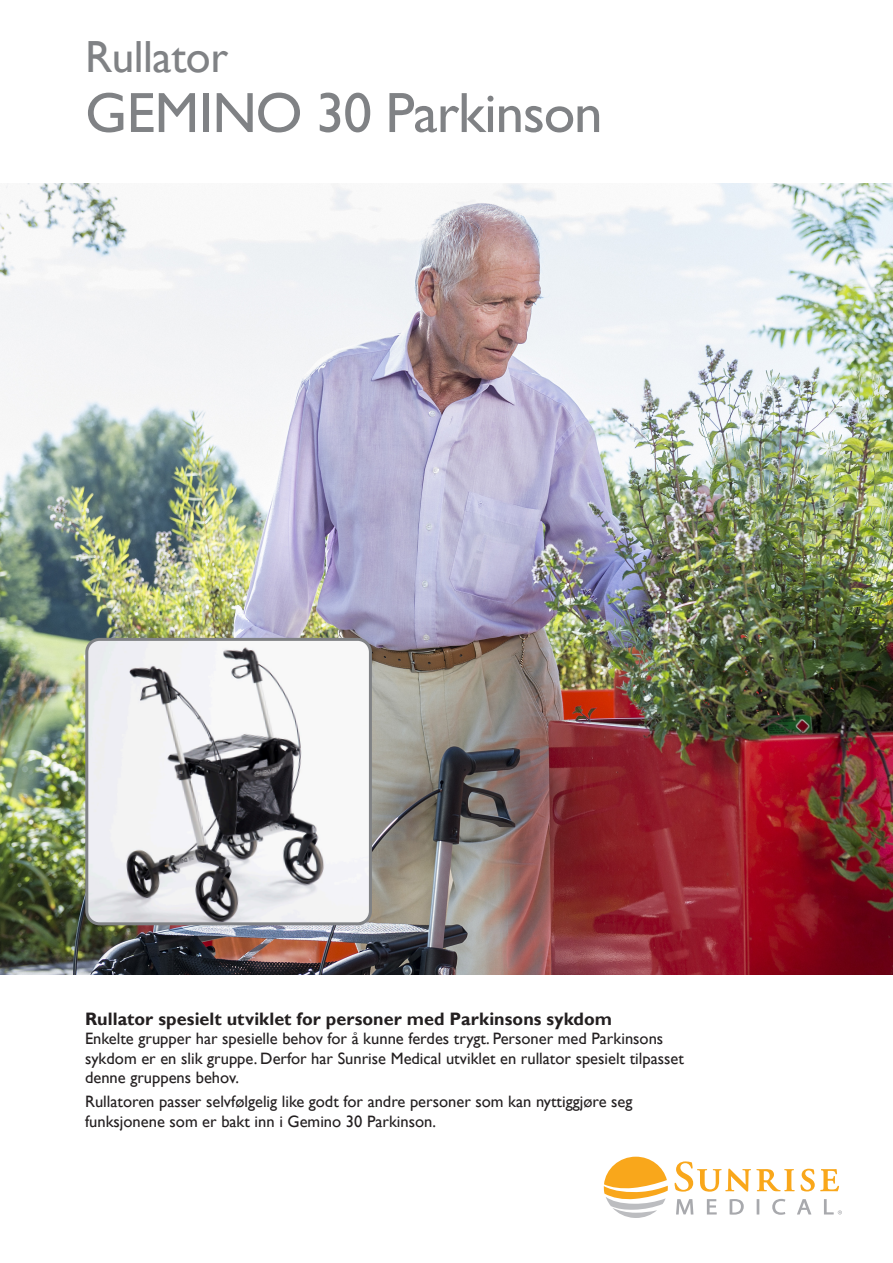
<style>
.page{position:relative;width:893px;height:1263px;background:#fff}
.page>*{position:absolute;margin:0;border:0;box-sizing:border-box;transform-origin:0 0}
.Modell{font:57px "Gill Sans";letter-spacing:-.02em;color:#808285}
.Produkt{font:45px "Gill Sans";letter-spacing:-.01em;color:#808285}
.Ingress{font:700 18px "Gill Sans";letter-spacing:.005em;color:#231f20}
.Ingress-2{font:16.5px/19.5px "Gill Sans";color:#231f20}
</style>
<div class="page">
<img style="left:0;top:183px;width:893px;height:791px">
<img style="left:87px;top:639px;width:283px;height:285px">
<div style="left:85px;top:638px;width:287px;height:287px;border:3px solid #808285;border-radius:13px"></div>
<svg style="left:604px;top:1157px;width:64px;height:61px"></svg>
<svg style="left:675px;top:1161px;width:164px;height:31px"></svg>
<svg style="left:676px;top:1199px;width:17px;height:15px"></svg>
<svg style="left:707px;top:1199px;width:10px;height:15px"></svg>
<svg style="left:730px;top:1199px;width:14px;height:15px"></svg>
<svg style="left:757px;top:1199px;width:2px;height:15px"></svg>
<svg style="left:772px;top:1199px;width:13px;height:16px"></svg>
<svg style="left:797px;top:1199px;width:14px;height:15px"></svg>
<svg style="left:824px;top:1199px;width:18px;height:15px"></svg>
<p class="Produkt" style="left:85px;top:31px;width:145px">Rullator</p>
<p class="Modell" style="left:85px;top:80px;width:519px">GEMINO 30 Parkinson</p>
<p class="Ingress" style="left:85px;top:1008px;width:528px">Rullator spesielt utviklet for personer med Parkinsons sykdom</p>
<p class="Ingress-2" style="left:85px;top:1029px;width:600px">Enkelte grupper har spesielle behov for å kunne ferdes trygt. Personer med Parkinsons sykdom er en slik gruppe. Derfor har Sunrise Medical utviklet en rullator spesielt tilpasset denne gruppens behov.</p>
<p class="Ingress-2" style="left:85px;top:1092px;width:549px">Rullatoren passer selvfølgelig like godt for andre personer som kan nyttiggjøre seg funksjonene som er bakt inn i Gemino 30 Parkinson.</p>
</div>
